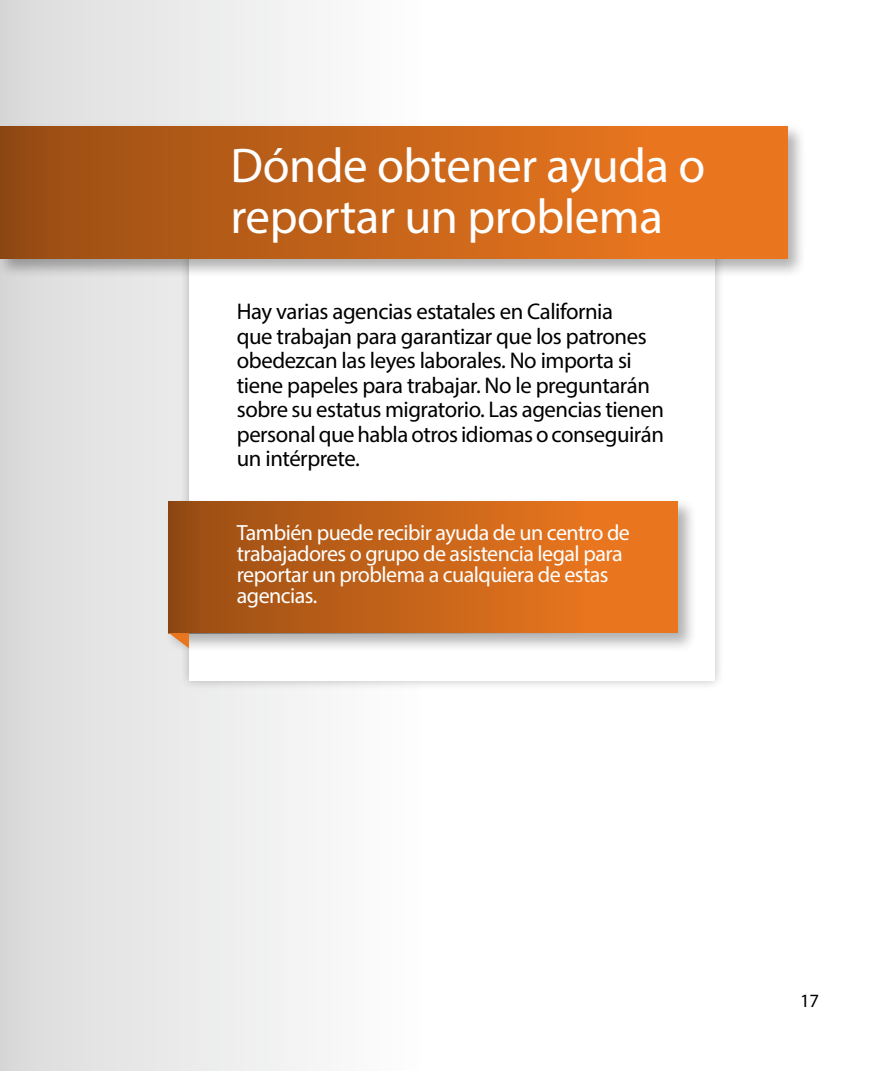
<style>
.page{position:relative;width:882px;height:1071px;background:#fff}
.page>*{position:absolute;margin:0;border:0;box-sizing:border-box;transform-origin:0 0}
.t1{font:49px/50.8px "Myriad Pro";letter-spacing:-.01em;color:#fff}
.t2{font:22.75px/24.5px "Myriad Pro";letter-spacing:-.02em;color:#000}
.t3{font:22.05px/21px "Myriad Pro";letter-spacing:-.025em;color:#fff}
.t4{font:18.9px "Myriad Pro";color:#000}
</style>
<div class="page">
<div style="left:0;top:0;width:422px;height:1071px;background:linear-gradient(to right,#dbdbdb,#fefeff)"></div>
<div style="left:180px;top:236px;width:544px;height:455px;background:#000;opacity:.25"></div>
<div style="left:189px;top:245px;width:525px;height:435px;background:#fff"></div>
<div style="left:0;top:123px;width:807px;height:156px;background:#000;opacity:.31"></div>
<div style="left:0;top:126px;width:788px;height:133px;background:#e9761f"></div>
<div style="left:0;top:126px;width:645px;height:133px;background:linear-gradient(to right,#964c14,#e8751e)"></div>
<div style="left:166px;top:499px;width:532px;height:154px;background:#000;opacity:.31"></div>
<div style="left:169px;top:502px;width:509px;height:131px;background:#e9761f"></div>
<div style="left:169px;top:502px;width:417px;height:131px;background:linear-gradient(to right,#974c14,#e8751e)"></div>
<svg style="left:169px;top:633px;width:20px;height:15px"></svg>
<h1 class="t1" style="left:231px;top:140px;width:476px">Dónde obtener ayuda o reportar un problema</h1>
<p class="t2" style="left:237px;top:299px;width:429px">Hay varias agencias estatales en California<br>que trabajan para garantizar que los patrones obedezcan las leyes laborales. No importa si tiene papeles para trabajar. No le preguntarán sobre su estatus migratorio. Las agencias tienen personal que habla otros idiomas o conseguirán un intérprete.</p>
<p class="t3" style="left:237px;top:522px;width:395px">También puede recibir ayuda de un centro de trabajadores o grupo de asistencia legal para reportar un problema a cualquiera de estas agencias.</p>
<p class="t4" style="left:800px;top:989px;width:20px">17</p>
</div>
